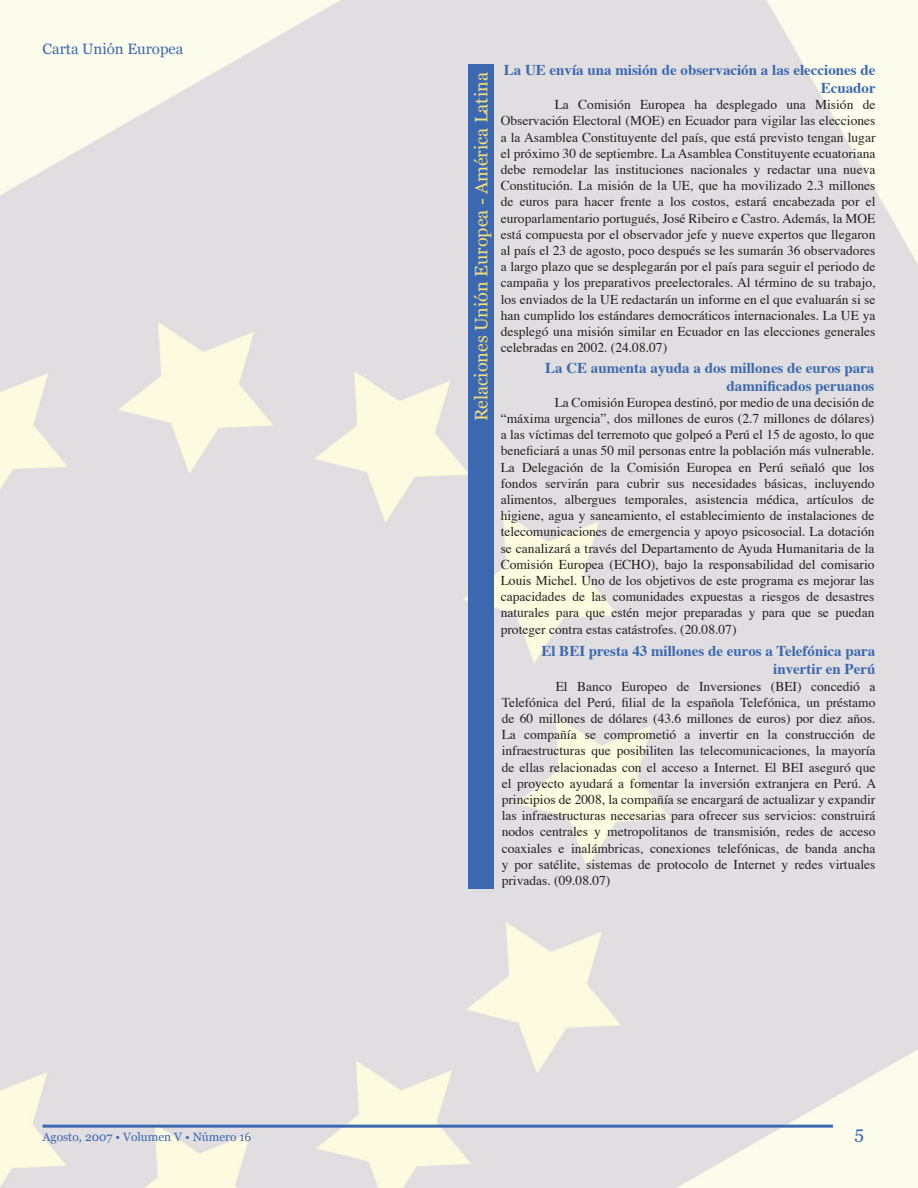
<style>
.page{position:relative;width:918px;height:1188px;background:#fff}
.page>*{position:absolute;margin:0;border:0;box-sizing:border-box;transform-origin:0 0}
.t1{font:18px "Georgia";color:#f4e07c}
.t2{font:18px "Georgia";color:#3c68af}
.t3{font:700 15px/18px "Times";color:#3c68af;text-align:right}
.t4{font:15px "Georgia";color:#3c68af}
.t5{font:13.5px/16.2px "Times";color:#231f20;text-align:justify}
.t6{font:12px "Georgia";color:#3c68af}
</style>
<div class="page">
<hr style="left:43px;top:1125px;width:790px;height:3px;background:#3c68af">
<div style="left:468px;top:64px;width:26px;height:825px;background:#3c68af"></div>
<p class="t4" style="left:43px;top:40px;width:142px">Carta Unión Europea</p>
<p class="t6" style="left:43px;top:1130px;width:210px">Agosto, 2007 • Volumen V • Número 16</p>
<h1 class="t1" style="left:471px;top:421px;width:350px;rotate:-90deg">Relaciones Unión Europea - América Latina</h1>
<p class="t3" style="left:504px;top:62px;width:373px">La UE envía una misión de observación a las elecciones de<br>Ecuador</p>
<p class="t5" style="left:501px;top:97px;width:376px;text-indent:54px">La Comisión Europea ha desplegado una Misión de Observación Electoral (MOE) en Ecuador para vigilar las elecciones a la Asamblea Constituyente del país, que está previsto tengan lugar el próximo 30 de septiembre. La Asamblea Constituyente ecuatoriana debe remodelar las instituciones nacionales y redactar una nueva Constitución. La misión de la UE, que ha movilizado 2.3 millones de euros para hacer frente a los costos, estará encabezada por el europarlamentario portugués, José Ribeiro e Castro. Además, la MOE está compuesta por el observador jefe y nueve expertos que llegaron al país el 23 de agosto, poco después se les sumarán 36 observadores a largo plazo que se desplegarán por el país para seguir el periodo de campaña y los preparativos preelectorales. Al término de su trabajo, los enviados de la UE redactarán un informe en el que evaluarán si se han cumplido los estándares democráticos internacionales. La UE ya desplegó una misión similar en Ecuador en las elecciones generales celebradas en 2002. (24.08.07)</p>
<p class="t3" style="left:545px;top:359px;width:331px">La CE aumenta ayuda a dos millones de euros para damnificados peruanos</p>
<p class="t5" style="left:501px;top:395px;width:375px;text-indent:54px">La Comisión Europea destinó, por medio de una decisión de “máxima urgencia”, dos millones de euros (2.7 millones de dólares) a las víctimas del terremoto que golpeó a Perú el 15 de agosto, lo que beneficiará a unas 50 mil personas entre la población más vulnerable.<br>La Delegación de la Comisión Europea en Perú señaló que los fondos servirán para cubrir sus necesidades básicas, incluyendo alimentos, albergues temporales, asistencia médica, artículos de higiene, agua y saneamiento, el establecimiento de instalaciones de telecomunicaciones de emergencia y apoyo psicosocial. La dotación se canalizará a través del Departamento de Ayuda Humanitaria de la Comisión Europea (ECHO), bajo la responsabilidad del comisario Louis Michel. Uno de los objetivos de este programa es mejorar las capacidades de las comunidades expuestas a riesgos de desastres naturales para que estén mejor preparadas y para que se puedan proteger contra estas catástrofes. (20.08.07)</p>
<p class="t3" style="left:541px;top:643px;width:336px">El BEI presta 43 millones de euros a Telefónica para invertir en Perú</p>
<p class="t5" style="left:502px;top:679px;width:376px;text-indent:54px">El Banco Europeo de Inversiones (BEI) concedió a Telefónica del Perú, filial de la española Telefónica, un préstamo de 60 millones de dólares (43.6 millones de euros) por diez años.<br>La compañía se comprometió a invertir en la construcción de infraestructuras que posibiliten las telecomunicaciones, la mayoría de ellas relacionadas con el acceso a Internet. El BEI aseguró que el proyecto ayudará a fomentar la inversión extranjera en Perú. A principios de 2008, la compañía se encargará de actualizar y expandir las infraestructuras necesarias para ofrecer sus servicios: construirá nodos centrales y metropolitanos de transmisión, redes de acceso coaxiales e inalámbricas, conexiones telefónicas, de banda ancha y por satélite, sistemas de protocolo de Internet y redes virtuales privadas. (09.08.07)</p>
<h1 class="t2" style="left:854px;top:1123px;width:11px">5</h1>
</div>
